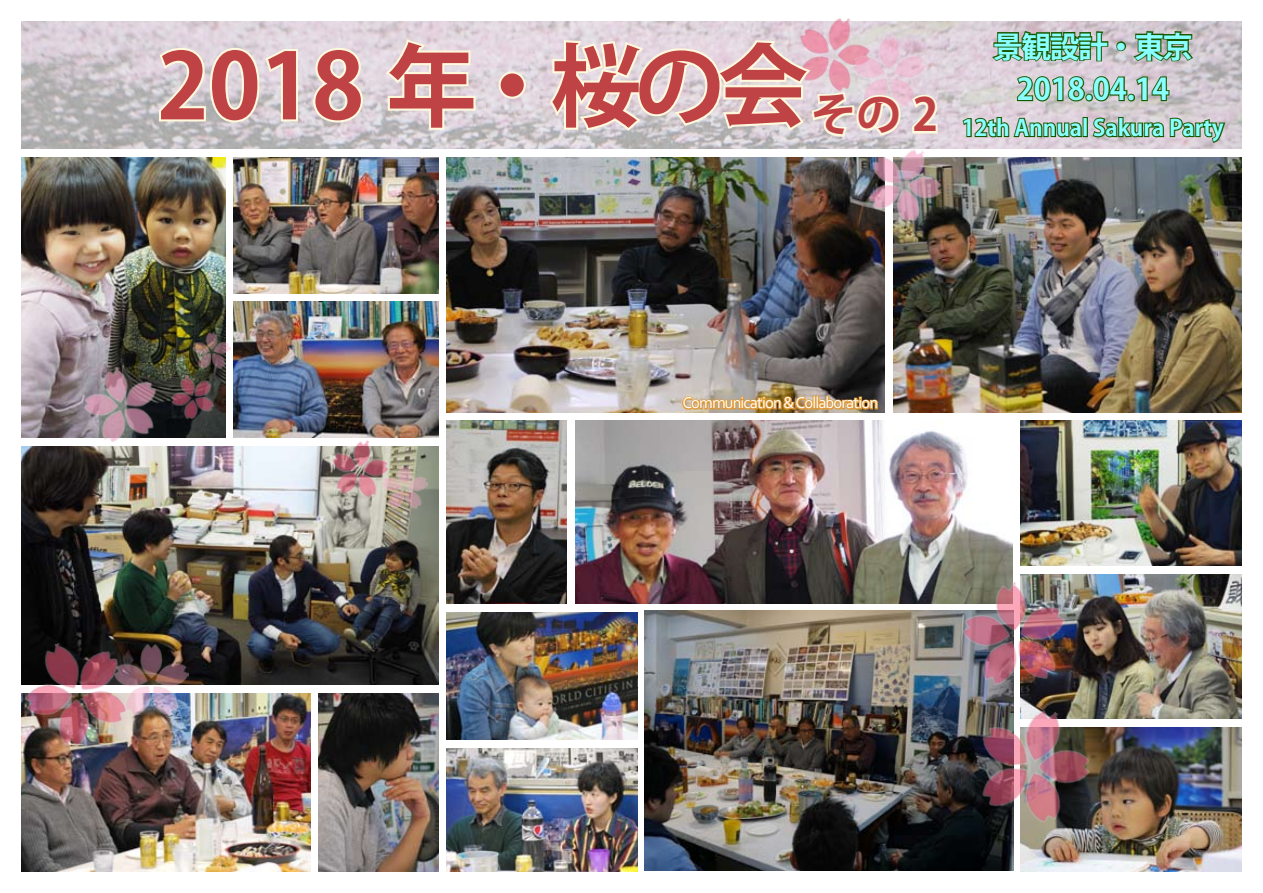
<style>
.page{position:relative;width:1263px;height:893px;background:#fff}
.page>*{position:absolute;margin:0;border:0;box-sizing:border-box;transform-origin:0 0}
.t1{font:700 90.3px "Koz Go Pro";color:#bf4344}
.t2{font:700 45px "Koz Go Pro";color:#bf4344}
.t3{font:700 29.7px "Koz Go Pro";color:#89ffff}
.t4{font:700 22.35px "Koz Go Pro";color:#89ffff}
.t5{font:16.5px "Corbel";letter-spacing:-.05em;color:#fff}
</style>
<div class="page">
<img style="left:446px;top:157px;width:438px;height:255px">
<img style="left:21px;top:446px;width:417px;height:239px">
<img style="left:234px;top:157px;width:204px;height:136px">
<img style="left:234px;top:302px;width:204px;height:136px">
<img style="left:575px;top:421px;width:437px;height:183px">
<img style="left:319px;top:693px;width:119px;height:179px">
<img style="left:446px;top:421px;width:121px;height:183px">
<img style="left:446px;top:612px;width:192px;height:128px">
<img style="left:21px;top:693px;width:289px;height:179px">
<img style="left:1020px;top:421px;width:222px;height:145px">
<img style="left:1020px;top:727px;width:222px;height:145px">
<img style="left:446px;top:748px;width:192px;height:124px">
<img style="left:645px;top:611px;width:368px;height:260px">
<img style="left:1074px;top:574px;width:168px;height:145px">
<img style="left:893px;top:157px;width:349px;height:255px">
<img style="left:21px;top:157px;width:204px;height:281px">
<img style="left:21px;top:21px;width:1221px;height:128px">
<img style="left:778px;top:18px;width:106px;height:20px">
<img style="left:852px;top:34px;width:75px;height:4px">
<img style="left:849px;top:130px;width:106px;height:106px">
<img style="left:951px;top:574px;width:123px;height:111px">
<img style="left:80px;top:365px;width:80px;height:77px">
<img style="left:21px;top:632px;width:115px;height:122px">
<img style="left:319px;top:429px;width:79px;height:79px">
<img style="left:168px;top:372px;width:49px;height:49px">
<img style="left:192px;top:332px;width:38px;height:37px">
<img style="left:382px;top:465px;width:45px;height:45px">
<img style="left:951px;top:685px;width:159px;height:159px">
<img style="left:114px;top:642px;width:75px;height:75px">
<img style="left:681px;top:381px;width:198px;height:43px">
<svg style="left:155px;top:46px;width:145px;height:79px;background:#ded7d4"></svg>
<svg style="left:311px;top:46px;width:54px;height:79px;background:#e7deda"></svg>
<svg style="left:382px;top:37px;width:96px;height:95px;background:#e3dad8"></svg>
<div style="left:498px;top:71px;width:28px;height:28px;border:4px solid #fff8dc;border-radius:50%"></div>
<svg style="left:989px;top:30px;width:120px;height:33px;background:#668657"></svg>
<div style="left:1116px;top:41px;width:10px;height:10px;border:2px solid #165800;border-radius:50%"></div>
<svg style="left:1131px;top:30px;width:63px;height:33px;background:#718d65"></svg>
<div style="left:1085px;top:94px;width:8px;height:7px;border:2px solid #165800;border-radius:50%"></div>
<svg style="left:961px;top:75px;width:125px;height:97px;background:#aeb4ab"></svg>
<div style="left:1082px;top:117px;width:6px;height:20px;border:2px solid #165800"></div>
<svg style="left:1092px;top:75px;width:135px;height:74px;background:#a8afa1"></svg>
<svg style="left:547px;top:38px;width:393px;height:101px;background:#e5d7d6"></svg>
<h1 class="t1" style="left:157px;top:28px;width:652px">2018 年・桜の会</h1>
<h2 class="t2" style="left:811px;top:86px;width:128px">その 2</h2>
<h3 class="t3" style="left:993px;top:28px;width:201px">景観設計・東京</h3>
<h3 class="t3" style="left:1017px;top:70px;width:154px">2018.04.14</h3>
<h3 class="t4" style="left:962px;top:113px;width:263px">12th Annual Sakura Party</h3>
<p class="t5" style="left:682px;top:393px;width:197px">Communication&amp;Collaboration</p>
</div>
